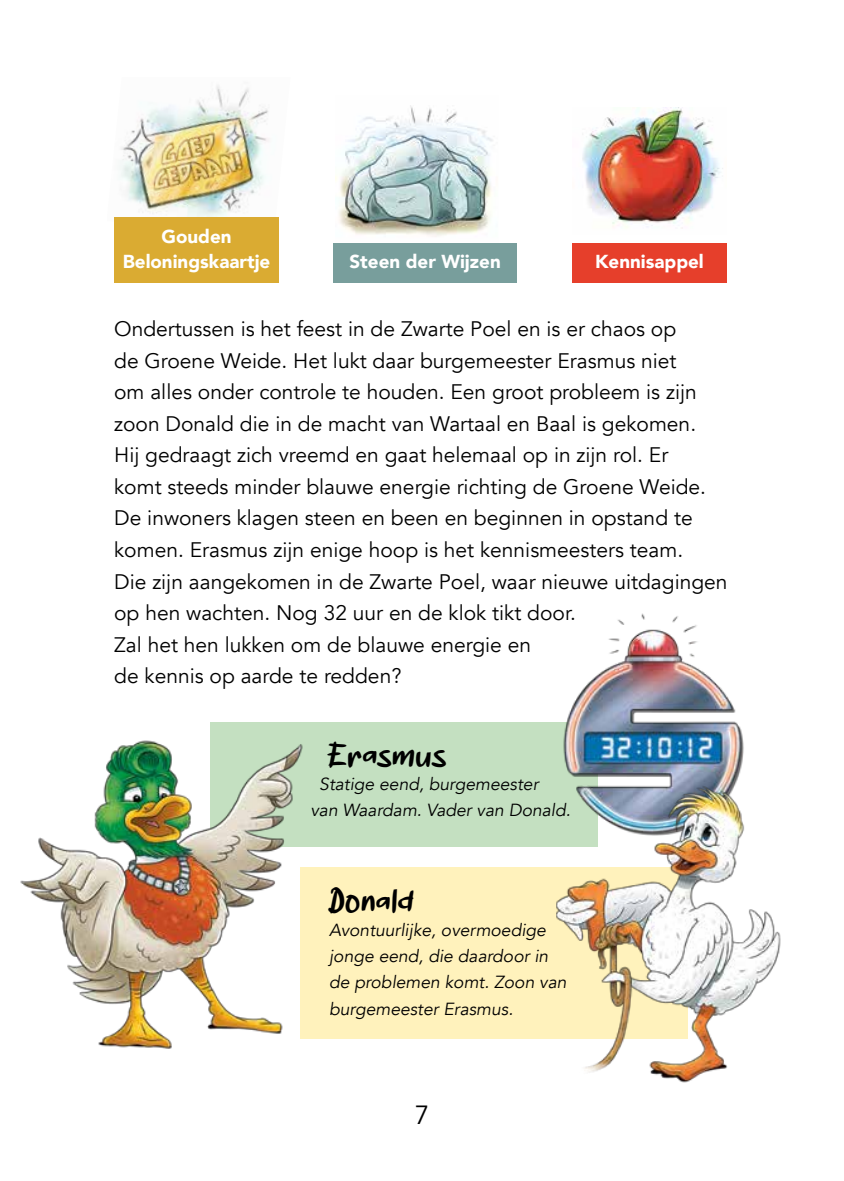
<style>
.page{position:relative;width:844px;height:1181px;background:#fff}
.page>*{position:absolute;margin:0;border:0;box-sizing:border-box;transform-origin:0 0}
.t1{font:35px "a Acakadut";color:#000}
.t2{font:26.25px "Avenir";color:#000}
.t3{font:21px/31.5px "Avenir";color:#000}
.t4{font:900 18.72px/25px "Avenir";color:#fff;text-align:center}
.t5{font:italic 17.5px/26.2px "Avenir";color:#000}
</style>
<div class="page">
<img style="left:114px;top:85px;width:165px;height:133px">
<img style="left:336px;top:105px;width:162px;height:139px">
<img style="left:582px;top:108px;width:141px;height:121px">
<div style="left:114px;top:218px;width:165px;height:65px;background:#daab32"></div>
<div style="left:333px;top:244px;width:184px;height:39px;background:#789e9c"></div>
<div style="left:572px;top:244px;width:154px;height:39px;background:#e63f2b"></div>
<div style="left:210px;top:722px;width:387px;height:124px;background:#c4e0c1"></div>
<div style="left:301px;top:867px;width:386px;height:172px;background:#fff2bc"></div>
<img style="left:20px;top:740px;width:338px;height:309px">
<img style="left:532px;top:613px;width:212px;height:234px">
<img style="left:556px;top:757px;width:225px;height:326px">
<p class="t4" style="left:123px;top:223px;width:149px">Gouden<br>Beloningskaartje</p>
<p class="t4" style="left:349px;top:248px;width:153px">Steen der Wijzen</p>
<p class="t4" style="left:595px;top:248px;width:110px">Kennisappel</p>
<p class="t3" style="left:114px;top:314px;width:614px">Ondertussen is het feest in de Zwarte Poel en is er chaos op<br>de Groene Weide. Het lukt daar burgemeester Erasmus niet<br>om alles onder controle te houden. Een groot probleem is zijn zoon Donald die in de macht van Wartaal en Baal is gekomen.<br>Hij gedraagt zich vreemd en gaat helemaal op in zijn rol. Er<br>komt steeds minder blauwe energie richting de Groene Weide.<br>De inwoners klagen steen en been en beginnen in opstand te komen. Erasmus zijn enige hoop is het kennismeesters team.<br>Die zijn aangekomen in de Zwarte Poel, waar nieuwe uitdagingen op hen wachten. Nog 32 uur en de klok tikt door.<br>Zal het hen lukken om de blauwe energie en<br>de kennis op aarde te redden?</p>
<h1 class="t1" style="left:328px;top:738px;width:120px">Erasmus</h1>
<p class="t5" style="left:310px;top:771px;width:261px;text-indent:9px">Statige eend, burgemeester<br>van Waardam. Vader van Donald.</p>
<h1 class="t1" style="left:329px;top:883px;width:86px">Donald</h1>
<p class="t5" style="left:329px;top:917px;width:239px">Avontuurlijke, overmoedige jonge eend, die daardoor in de problemen komt. Zoon van burgemeester Erasmus.</p>
<p class="t2" style="left:414px;top:1099px;width:16px">7</p>
</div>
